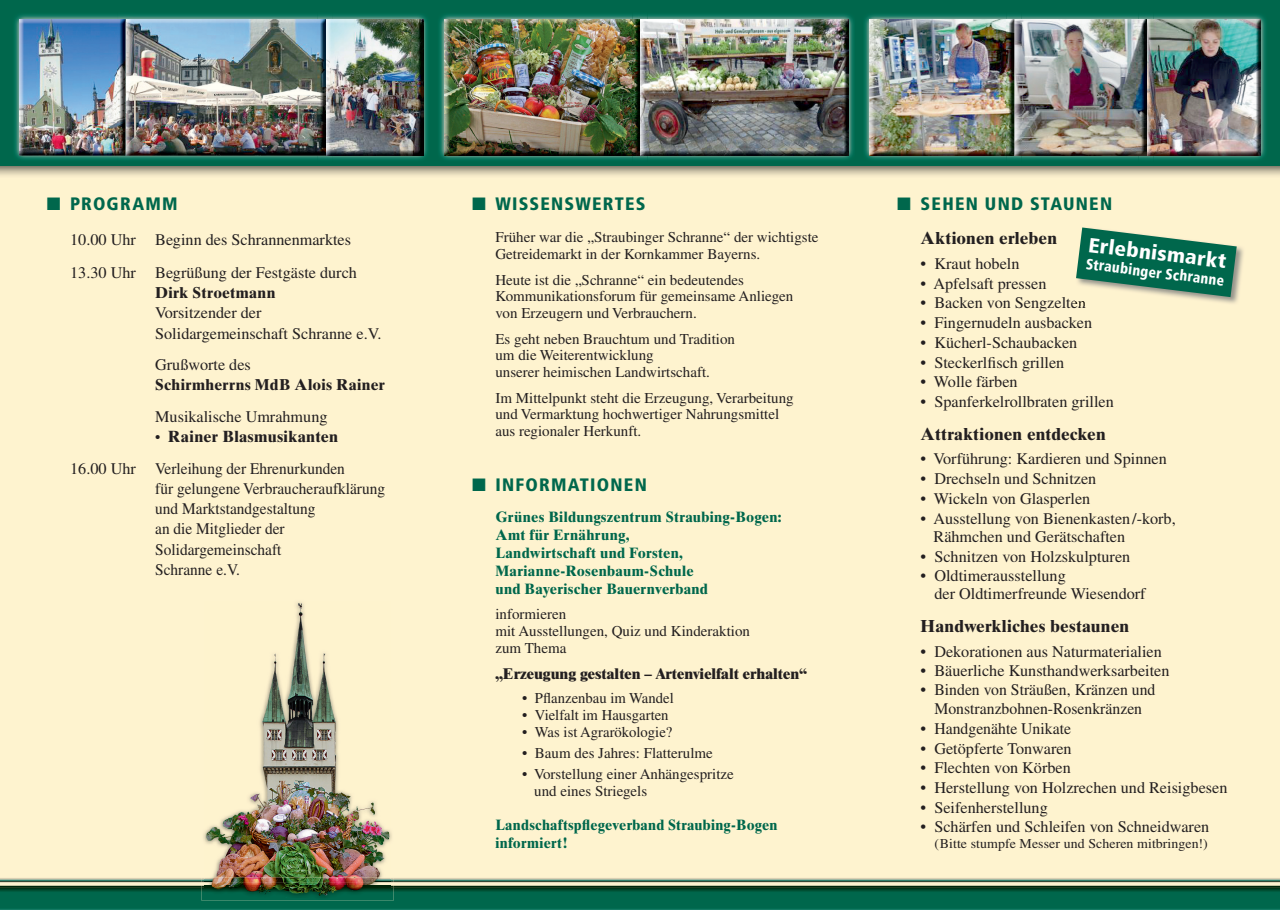
<style>
.page{position:relative;width:1280px;height:910px;background:#fef3cf}
.page>*{position:absolute;margin:0;border:0;box-sizing:border-box;transform-origin:0 0}
.t1{font:900 condensed 20.4px "Frutiger LT";color:#fff;scale:1.06 1}
.t2{font:900 condensed 18px "Frutiger LT";letter-spacing:.07em;color:#00674c}
.t3{font:700 17.4px "Times Ten CE";letter-spacing:.005em;color:#231f20}
.t4{font:16.2px/20.2px "Times LT";color:#231f20}
.t5{font:700 16.2px "Times Ten CE";letter-spacing:.015em;color:#231f20}
.t6{font:700 15.75px "Times Ten CE";letter-spacing:.02em;color:#231f20}
.t7{font:15px/16.5px "Times LT";color:#231f20}
.t8{font:700 15px/18px "Times Ten CE";letter-spacing:.015em;color:#00674c}
.t9{font:700 15px/18px "Times Ten CE";letter-spacing:.015em;color:#00674c;scale:.96 1}
.t10{font:800 15px "Times LT";color:#231f20}
.t11{font:900 condensed 15px "Frutiger LT";color:#fff;scale:.92 1}
.t12{font:13.5px "Times LT";letter-spacing:.005em;color:#231f20}
.s1{font-family:"Times LT";font-weight:400;font-size:15px}
</style>
<div class="page">
<div style="left:0;top:0;width:1280px;height:166px;background:#00674c"></div>
<img style="left:0;top:886px;width:1280px;height:24px">
<img style="left:0;top:879px;width:1280px;height:3px">
<img style="left:1237px;top:246px;width:7px;height:54px">
<svg style="left:1075px;top:227px;width:162px;height:78px"></svg>
<img style="left:333px;top:14px;width:95px;height:146px">
<img style="left:333px;top:19px;width:91px;height:136px">
<img style="left:133px;top:14px;width:185px;height:146px">
<img style="left:318px;top:14px;width:15px;height:146px">
<img style="left:14px;top:14px;width:104px;height:146px">
<img style="left:118px;top:14px;width:15px;height:146px">
<img style="left:1154px;top:14px;width:112px;height:146px">
<img style="left:1154px;top:19px;width:107px;height:136px">
<img style="left:1022px;top:14px;width:116px;height:146px">
<img style="left:1138px;top:14px;width:16px;height:146px">
<img style="left:864px;top:14px;width:143px;height:146px">
<img style="left:1007px;top:14px;width:15px;height:146px">
<img style="left:1014px;top:19px;width:1px;height:136px">
<img style="left:647px;top:14px;width:207px;height:146px">
<img style="left:647px;top:19px;width:202px;height:136px">
<img style="left:439px;top:14px;width:193px;height:146px">
<img style="left:632px;top:14px;width:15px;height:146px">
<img style="left:202px;top:832px;width:191px;height:69px">
<img style="left:202px;top:877px;width:191px;height:6px">
<img style="left:202px;top:879px;width:191px;height:3px">
<img style="left:205px;top:602px;width:185px;height:295px">
<img style="left:205px;top:877px;width:185px;height:6px">
<img style="left:205px;top:879px;width:185px;height:3px">
<p class="t2" style="left:47px;top:193px;width:133px">■ PROGRAMM</p>
<p class="t4" style="left:70px;top:223px;width:288px;line-height:32.7px">10.00 Uhr Beginn des Schrannenmarktes<br>13.30 Uhr Begrüßung der Festgäste durch</p>
<p class="t6" style="left:155px;top:283px;width:122px">Dirk Stroetmann</p>
<p class="t4" style="left:155px;top:303px;width:228px">Vorsitzender der<br>Solidargemeinschaft Schranne e.V.</p>
<p class="t4" style="left:155px;top:355px;width:97px">Grußworte des</p>
<p class="t6" style="left:155px;top:375px;width:231px">Schirmherrns MdB Alois Rainer</p>
<p class="t4" style="left:155px;top:406px;width:174px">Musikalische Umrahmung</p>
<p class="t5" style="left:155px;top:427px;width:184px"><span class="s1">•</span> Rainer Blasmusikanten</p>
<p class="t4" style="left:155px;top:458px;width:231px;text-indent:-85px">16.00 Uhr Verleihung der Ehrenurkunden<br>für gelungene Verbraucheraufklärung und Marktstandgestaltung<br>an die Mitglieder der<br>Solidargemeinschaft<br>Schranne e.V.</p>
<p class="t2" style="left:472px;top:193px;width:175px">■ WISSENSWERTES</p>
<p class="t7" style="left:495px;top:229px;width:325px">Früher war die „Straubinger Schranne“ der wichtigste<br>Getreidemarkt in der Kornkammer Bayerns.</p>
<p class="t7" style="left:495px;top:271px;width:299px">Heute ist die „Schranne“ ein bedeutendes<br>Kommunikationsforum für gemeinsame Anliegen von Erzeugern und Verbrauchern.</p>
<p class="t7" style="left:495px;top:330px;width:241px">Es geht neben Brauchtum und Tradition um die Weiterentwicklung<br>unserer heimischen Landwirtschaft.</p>
<p class="t7" style="left:495px;top:389px;width:300px">Im Mittelpunkt steht die Erzeugung, Verarbeitung und Vermarktung hochwertiger Nahrungsmittel aus regionaler Herkunft.</p>
<p class="t2" style="left:472px;top:473px;width:176px">■ INFORMATIONEN</p>
<p class="t8" style="left:495px;top:508px;width:288px">Grünes Bildungszentrum Straubing-Bogen:<br>Amt für Ernährung,<br>Landwirtschaft und Forsten,<br>Marianne-Rosenbaum-Schule<br>und Bayerischer Bauernverband</p>
<p class="t7" style="left:495px;top:605px;width:256px;line-height:17.2px">informieren<br>mit Ausstellungen, Quiz und Kinderaktion zum Thema</p>
<p class="t10" style="left:495px;top:664px;width:313px">„Erzeugung gestalten – Artenvielfalt erhalten“</p>
<p class="t7" style="left:522px;top:689px;width:153px">• Pflanzenbau im Wandel</p>
<p class="t7" style="left:522px;top:707px;width:148px">• Vielfalt im Hausgarten</p>
<p class="t7" style="left:522px;top:724px;width:152px">• Was ist Agrarökologie?</p>
<p class="t7" style="left:522px;top:745px;width:192px">• Baum des Jahres: Flatterulme</p>
<p class="t7" style="left:534px;top:765px;width:201px;line-height:17.2px;text-indent:-12px">• Vorstellung einer Anhängespritze und eines Striegels</p>
<p class="t9" style="left:495px;top:816px;width:295px">Landschaftspflegeverband Straubing-Bogen informiert!</p>
<p class="t2" style="left:897px;top:193px;width:216px">■ SEHEN UND STAUNEN</p>
<p class="t3" style="left:921px;top:228px;width:138px">Aktionen erleben</p>
<p class="t4" style="left:921px;top:253px;width:100px">• Kraut hobeln</p>
<p class="t4" style="left:921px;top:273px;width:127px">• Apfelsaft pressen</p>
<p class="t4" style="left:921px;top:293px;width:167px">• Backen von Sengzelten</p>
<p class="t4" style="left:921px;top:312px;width:173px">• Fingernudeln ausbacken</p>
<p class="t4" style="left:921px;top:332px;width:158px">• Kücherl-Schaubacken</p>
<p class="t4" style="left:921px;top:352px;width:145px">• Steckerlfisch grillen</p>
<p class="t4" style="left:921px;top:372px;width:98px">• Wolle färben</p>
<p class="t4" style="left:921px;top:391px;width:195px">• Spanferkelrollbraten grillen</p>
<p class="t3" style="left:921px;top:423px;width:187px">Attraktionen entdecken</p>
<p class="t4" style="left:921px;top:449px;width:248px">• Vorführung: Kardieren und Spinnen</p>
<p class="t4" style="left:921px;top:468px;width:177px">• Drechseln und Schnitzen</p>
<p class="t4" style="left:921px;top:488px;width:171px">• Wickeln von Glasperlen</p>
<p class="t4" style="left:933px;top:509px;width:244px;line-height:18.8px;text-indent:-13px">• Ausstellung von Bienenkasten /-korb,<br>Rähmchen und Gerätschaften</p>
<p class="t4" style="left:921px;top:546px;width:211px">• Schnitzen von Holzskulpturen</p>
<p class="t4" style="left:934px;top:566px;width:213px;line-height:18.8px;text-indent:-14px">• Oldtimerausstellung<br>der Oldtimerfreunde Wiesendorf</p>
<p class="t3" style="left:921px;top:615px;width:210px">Handwerkliches bestaunen</p>
<p class="t4" style="left:921px;top:641px;width:243px">• Dekorationen aus Naturmaterialien</p>
<p class="t4" style="left:921px;top:660px;width:250px">• Bäuerliche Kunsthandwerksarbeiten</p>
<p class="t4" style="left:921px;top:680px;width:236px;line-height:18.8px;text-align:center">• Binden von Sträußen, Kränzen und<br>Monstranzbohnen-Rosenkränzen</p>
<p class="t4" style="left:921px;top:718px;width:152px">• Handgenähte Unikate</p>
<p class="t4" style="left:921px;top:738px;width:153px">• Getöpferte Tonwaren</p>
<p class="t4" style="left:921px;top:758px;width:152px">• Flechten von Körben</p>
<p class="t4" style="left:921px;top:777px;width:308px">• Herstellung von Holzrechen und Reisigbesen</p>
<p class="t4" style="left:921px;top:797px;width:129px">• Seifenherstellung</p>
<p class="t4" style="left:921px;top:817px;width:290px">• Schärfen und Schleifen von Schneidwaren</p>
<p class="t12" style="left:934px;top:836px;width:275px">(Bitte stumpfe Messer und Scheren mitbringen!)</p>
<p class="t1" style="left:1090px;top:232px;width:133px;rotate:7deg">Erlebnismarkt</p>
<p class="t11" style="left:1087px;top:255px;width:153px;rotate:7deg">Straubinger Schranne</p>
</div>
